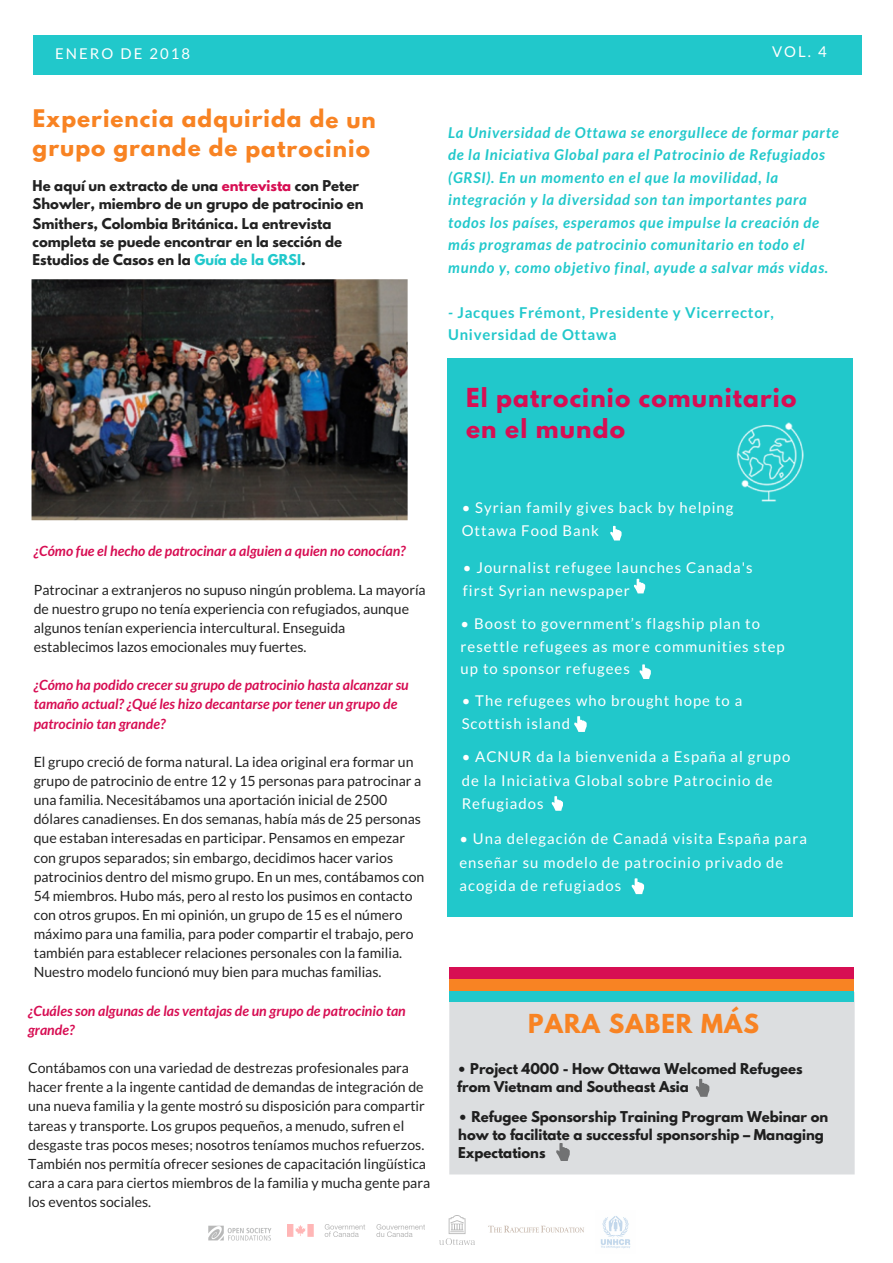
<style>
.page{position:relative;width:893px;height:1263px;background:#fff}
.page>*{position:absolute;margin:0;border:0;box-sizing:border-box;transform-origin:0 0}
.t1{font:700 23.25px/31.5px "League Spartan";letter-spacing:.05em;color:#d70e53}
.t2{font:700 23.25px "League Spartan";letter-spacing:.05em;color:#f88323}
.t3{font:700 21.45px/29.4px "League Spartan";letter-spacing:.045em;color:#f88323}
.t4{font:14.85px/23.7px "Lato";letter-spacing:.07em;color:#fff}
.t5{font:italic 700 14.85px/22.5px "Lato";letter-spacing:.05em;color:#21c8cb}
.t6{font:700 14.85px/22.5px "Lato";letter-spacing:.05em;color:#21c8cb}
.t7{font:14.85px "Lato";letter-spacing:.14em;color:#fff}
.t8{font:14.1px/19.2px "Lato";color:#222}
.t9{font:italic 700 14.1px/19.2px "Lato";color:#d70e53}
.t10{font:700 13.2px/18px "League Spartan";color:#222}
.t11{font:700 13.2px/18px "League Spartan";color:#1f1f1f}
.s1{color:#d70e53}
.s2{color:#21c8cb}
.s3{font-style:italic}
</style>
<div class="page">
<div style="left:33px;top:35px;width:828px;height:39px;background:#21c8cb"></div>
<div style="left:447px;top:358px;width:405px;height:559px;background:#21c8cb"></div>
<svg style="left:632px;top:878px;width:12px;height:16px"></svg>
<svg style="left:574px;top:716px;width:13px;height:16px"></svg>
<svg style="left:552px;top:796px;width:11px;height:15px"></svg>
<svg style="left:640px;top:664px;width:11px;height:15px"></svg>
<svg style="left:634px;top:579px;width:11px;height:14px"></svg>
<svg style="left:610px;top:526px;width:12px;height:14px"></svg>
<img style="left:736px;top:422px;width:68px;height:79px">
<img style="left:32px;top:279px;width:376px;height:241px">
<img style="left:600px;top:1216px;width:31px;height:33px">
<img style="left:488px;top:1225px;width:96px;height:8px">
<img style="left:439px;top:1215px;width:35px;height:29px">
<img style="left:208px;top:1225px;width:64px;height:16px">
<img style="left:287px;top:1224px;width:137px;height:12px">
<div style="left:449px;top:992px;width:406px;height:182px;background:#dcdee0"></div>
<div style="left:449px;top:967px;width:404px;height:12px;background:#d70e53"></div>
<div style="left:449px;top:979px;width:404px;height:12px;background:#f88323"></div>
<div style="left:449px;top:991px;width:404px;height:10px;background:#21c8cb"></div>
<svg style="left:696px;top:1079px;width:13px;height:18px"></svg>
<svg style="left:556px;top:1143px;width:14px;height:18px"></svg>
<p class="t7" style="left:55px;top:44px;width:137px">ENERO DE 2018</p>
<p class="t4" style="left:772px;top:40px;width:56px">VOL. 4</p>
<h2 class="t3" style="left:33px;top:106px;width:345px">Experiencia adquirida de un grupo grande de patrocinio</h2>
<p class="t10" style="left:33px;top:179px;width:332px">He aquí un extracto de una <span class="s1">entrevista</span> con Peter<br>Showler, miembro de un grupo de patrocinio en</p>
<p class="t10" style="left:33px;top:216px;width:311px">Smithers, Colombia Británica. La entrevista completa se puede encontrar en la sección de<br>Estudios de Casos en la <span class="s2">Guía de la GRSI</span>.</p>
<p class="t5" style="left:448px;top:121px;width:392px">La Universidad de Ottawa se enorgullece de formar parte de la Iniciativa Global para el Patrocinio de Refugiados (GRSI). En un momento en el que la movilidad, la integración y la diversidad son tan importantes para todos los países, esperamos que impulse la creación de más programas de patrocinio comunitario en todo el mundo y, como objetivo final, ayude a salvar más vidas.</p>
<p class="t6" style="left:448px;top:301px;width:327px"><span class="s3">-</span> Jacques Frémont, Presidente y Vicerrector,<br>Universidad de Ottawa</p>
<h1 class="t1" style="left:466px;top:384px;width:332px">El patrocinio comunitario en el mundo</h1>
<p class="t4" style="left:462px;top:496px;width:273px;line-height:22.5px">• Syrian family gives back by helping<br>Ottawa Food Bank</p>
<p class="t4" style="left:463px;top:556px;width:291px;line-height:22.5px">• Journalist refugee launches Canada's first Syrian newspaper</p>
<p class="t4" style="left:461px;top:612px;width:326px;line-height:22.5px">• Boost to government’s flagship plan to resettle refugees as more communities step up to sponsor refugees</p>
<p class="t4" style="left:462px;top:688px;width:282px">• The refugees who brought hope to a<br>Scottish island</p>
<p class="t9" style="left:34px;top:541px;width:373px">¿Cómo fue el hecho de patrocinar a alguien a quien no conocían?</p>
<p class="t8" style="left:34px;top:579px;width:393px">Patrocinar a extranjeros no supuso ningún problema. La mayoría de nuestro grupo no tenía experiencia con refugiados, aunque algunos tenían experiencia intercultural. Enseguida establecimos lazos emocionales muy fuertes.</p>
<p class="t9" style="left:34px;top:675px;width:376px">¿Cómo ha podido crecer su grupo de patrocinio hasta alcanzar su tamaño actual? ¿Qué les hizo decantarse por tener un grupo de patrocinio tan grande?</p>
<p class="t8" style="left:34px;top:752px;width:392px">El grupo creció de forma natural. La idea original era formar un grupo de patrocinio de entre 12 y 15 personas para patrocinar a una familia. Necesitábamos una aportación inicial de 2500 dólares canadienses. En dos semanas, había más de 25 personas que estaban interesadas en participar. Pensamos en empezar con grupos separados; sin embargo, decidimos hacer varios patrocinios dentro del mismo grupo. En un mes, contábamos con 54 miembros. Hubo más, pero al resto los pusimos en contacto con otros grupos. En mi opinión, un grupo de 15 es el número máximo para una familia, para poder compartir el trabajo, pero también para establecer relaciones personales con la familia.<br>Nuestro modelo funcionó muy bien para muchas familias.</p>
<p class="t9" style="left:28px;top:1001px;width:379px">¿Cuáles son algunas de las ventajas de un grupo de patrocinio tan grande?</p>
<p class="t8" style="left:28px;top:1058px;width:404px">Contábamos con una variedad de destrezas profesionales para hacer frente a la ingente cantidad de demandas de integración de una nueva familia y la gente mostró su disposición para compartir tareas y transporte. Los grupos pequeños, a menudo, sufren el desgaste tras pocos meses; nosotros teníamos muchos refuerzos.<br>También nos permitía ofrecer sesiones de capacitación lingüística cara a cara para ciertos miembros de la familia y mucha gente para los eventos sociales.</p>
<p class="t11" style="left:457px;top:1062px;width:347px">• Project 4000 - How Ottawa Welcomed Refugees from Vietnam and Southeast Asia</p>
<p class="t4" style="left:462px;top:744px;width:330px">• ACNUR da la bienvenida a España al grupo de la Iniciativa Global sobre Patrocinio de<br>Refugiados</p>
<p class="t4" style="left:459px;top:826px;width:349px">• Una delegación de Canadá visita España para enseñar su modelo de patrocinio privado de acogida de refugiados</p>
<h1 class="t2" style="left:528px;top:1012px;width:232px">PARA SABER MÁS</h1>
<p class="t11" style="left:458px;top:1109px;width:372px">• Refugee Sponsorship Training Program Webinar on how to facilitate a successful sponsorship – Managing<br>Expectations</p>
</div>
